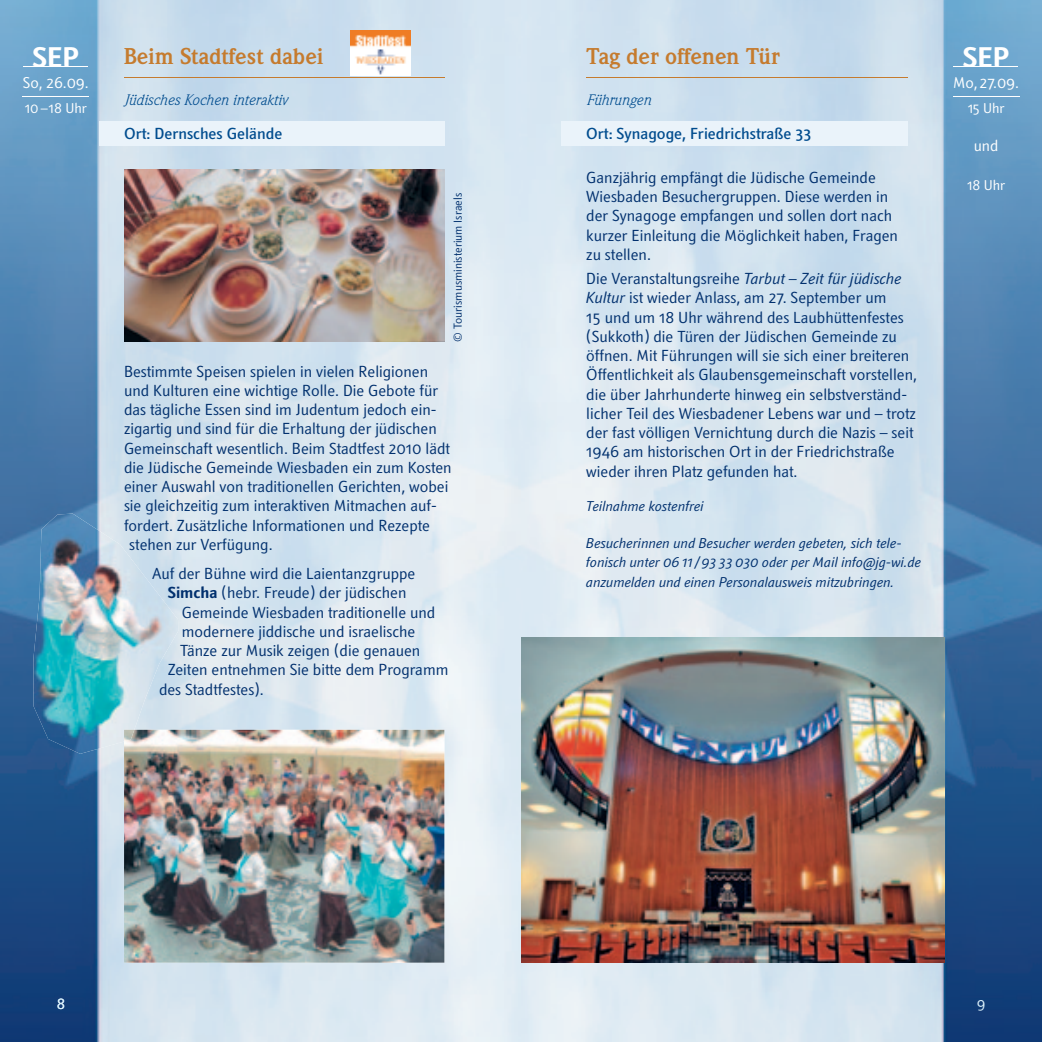
<style>
.page{position:relative;width:1042px;height:1042px;background:#fff}
.page>*{position:absolute;margin:0;border:0;box-sizing:border-box;transform-origin:0 0}
.t1{font:700 28px "Textra LT";color:#fff}
.t2{font:700 22.4px "Weidemann Std";color:#c57b2e}
.t3{font:15.75px/19.2px "Textra LT";color:#01306e}
.t4{font:500 15.75px "Textra LT";color:#004c8e}
.t5{font:15.4px "Textra LT";letter-spacing:-.005em;color:#fff}
.t6{font:italic 14.88px "Weidemann Std";color:#004c8e}
.t7{font:14.88px "Textra LT";color:#dcf2fc}
.t8{font:italic 14px/19.2px "Textra LT";color:#01306e}
.t9{font:14px "Textra LT";letter-spacing:-.005em;color:#fff}
.t10{font:11.38px "Textra LT";color:#01306e}
.s1{font-style:italic}
.s2{font-weight:700}
</style>
<div class="page">
<img style="left:0;top:0;width:1042px;height:1042px">
<hr style="left:124px;top:77px;width:321px;height:1px;background:#c57b2e">
<div style="left:99px;top:122px;width:346px;height:24px;background:#eaf3fa"></div>
<hr style="left:586px;top:77px;width:322px;height:1px;background:#c57b2e">
<div style="left:561px;top:122px;width:347px;height:24px;background:#eaf3fa"></div>
<hr style="left:23px;top:66px;width:65px;height:1px;background:#fff">
<hr style="left:953px;top:66px;width:65px;height:1px;background:#fff">
<hr style="left:952px;top:96px;width:67px;height:1px;background:#fff">
<hr style="left:22px;top:96px;width:67px;height:1px;background:#fff">
<img style="left:521px;top:637px;width:423px;height:325px">
<img style="left:124px;top:730px;width:320px;height:232px">
<img style="left:124px;top:170px;width:320px;height:171px">
<img style="left:33px;top:513px;width:145px;height:241px">
<svg style="left:124px;top:730px;width:10px;height:11px"></svg>
<img style="left:351px;top:30px;width:59px;height:45px">
<h1 class="t1" style="left:33px;top:40px;width:48px">SeP</h1>
<h1 class="t1" style="left:963px;top:40px;width:48px">SeP</h1>
<p class="t5" style="left:23px;top:73px;width:67px">So, 26.09.</p>
<p class="t5" style="left:953px;top:73px;width:67px">Mo, 27.09.</p>
<h2 class="t2" style="left:124px;top:43px;width:201px">Beim Stadtfest dabei</h2>
<p class="t6" style="left:124px;top:91px;width:165px">Jüdisches Kochen interaktiv</p>
<p class="t4" style="left:124px;top:123px;width:160px">Ort: Dernsches Gelände</p>
<h2 class="t2" style="left:586px;top:43px;width:195px">Tag der offenen Tür</h2>
<p class="t6" style="left:586px;top:91px;width:66px">Führungen</p>
<p class="t4" style="left:586px;top:123px;width:226px">Ort: Synagoge, Friedrichstraße 33</p>
<p class="t3" style="left:586px;top:167px;width:313px">Ganzjährig empfängt die Jüdische Gemeinde Wiesbaden Besuchergruppen. Diese werden in der Synagoge empfangen und sollen dort nach kurzer Einleitung die Möglichkeit haben, Fragen zu stellen.</p>
<p class="t3" style="left:586px;top:269px;width:332px">Die Veranstaltungsreihe <span class="s1">Tarbut – Zeit für jüdische Kultur</span> ist wieder Anlass, am 27. September um<br>15 und um 18 Uhr während des Laubhüttenfestes (Sukkoth) die Türen der Jüdischen Gemeinde zu öffnen. Mit Führungen will sie sich einer breiteren Öffentlichkeit als Glaubensgemeinschaft vorstellen, die über Jahrhunderte hinweg ein selbstverständ&shy;licher Teil des Wiesbadener Lebens war und – trotz der fast völligen Vernichtung durch die Nazis – seit 1946 am historischen Ort in der Friedrichstraße wieder ihren Platz gefunden hat.</p>
<p class="t8" style="left:586px;top:496px;width:119px">Teilnahme kostenfrei</p>
<p class="t9" style="left:25px;top:99px;width:64px">10 –18 Uhr</p>
<p class="t9" style="left:967px;top:99px;width:38px">15 Uhr</p>
<p class="t5" style="left:974px;top:136px;width:26px">und</p>
<p class="t9" style="left:967px;top:176px;width:40px">18 Uhr</p>
<p class="t10" style="left:451px;top:341px;width:150px;rotate:-90deg">© Tourismusministerium Israels</p>
<p class="t3" style="left:124px;top:361px;width:306px">Bestimmte Speisen spielen in vielen Religionen</p>
<p class="t3" style="left:124px;top:380px;width:316px">und Kulturen eine wichtige Rolle. Die Gebote für</p>
<p class="t3" style="left:124px;top:400px;width:314px">das tägliche Essen sind im Judentum jedoch ein-</p>
<p class="t3" style="left:124px;top:419px;width:314px">zigartig und sind für die Erhaltung der jüdischen</p>
<p class="t3" style="left:124px;top:438px;width:327px">Gemeinschaft wesentlich. Beim Stadtfest 2010 lädt</p>
<p class="t3" style="left:124px;top:457px;width:329px">die Jüdische Gemeinde Wiesbaden ein zum Kosten</p>
<p class="t3" style="left:124px;top:477px;width:326px">einer Auswahl von traditionellen Gerichten, wobei</p>
<p class="t3" style="left:124px;top:496px;width:314px">sie gleichzeitig zum interaktiven Mitmachen auf-</p>
<p class="t3" style="left:124px;top:515px;width:307px">fordert. Zusätzliche Informationen und Rezepte</p>
<p class="t3" style="left:129px;top:534px;width:145px">stehen zur Verfügung.</p>
<p class="t3" style="left:152px;top:563px;width:265px">Auf der Bühne wird die Laientanzgruppe</p>
<p class="t3" style="left:168px;top:583px;width:240px"><span class="s2">Simcha</span> (hebr. Freude) der jüdischen</p>
<p class="t3" style="left:182px;top:602px;width:255px">Gemeinde Wiesbaden traditionelle und</p>
<p class="t3" style="left:182px;top:621px;width:235px">modernere jiddische und israelische</p>
<p class="t3" style="left:180px;top:640px;width:242px">Tänze zur Musik zeigen (die genauen</p>
<p class="t3" style="left:168px;top:660px;width:282px">Zeiten entnehmen Sie bitte dem Programm</p>
<p class="t3" style="left:159px;top:679px;width:106px">des Stadtfestes).</p>
<p class="t8" style="left:586px;top:533px;width:336px">Besucherinnen und Besucher werden gebeten, sich tele&shy;fonisch unter 06 11 / 93 33 030 oder per Mail info@jg-wi.de anzumelden und einen Personalausweis mitzubringen.</p>
<p class="t7" style="left:57px;top:995px;width:10px">8</p>
<p class="t7" style="left:976px;top:995px;width:10px">9</p>
</div>
